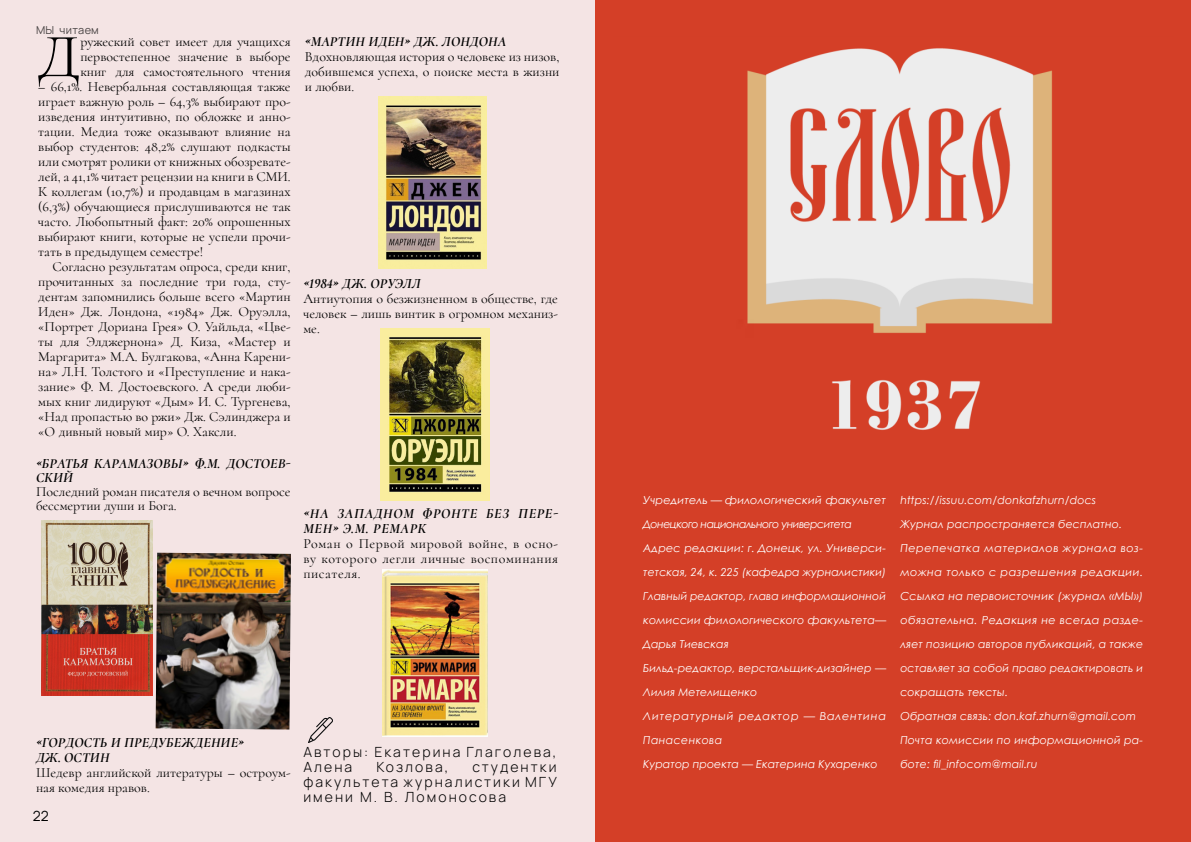
<style>
.page{position:relative;width:1191px;height:842px;background:#fff}
.page>*{position:absolute;margin:0;border:0;box-sizing:border-box;transform-origin:0 0}
.t1{font:62px "Cormorant";color:#000}
.t2{font:14px/15px "Cormorant";color:#000;text-align:justify}
.t3{font:italic 700 14px/14px "Cormorant";letter-spacing:.01em;color:#000}
.t4{font:200 14px/15px "Manrope";letter-spacing:.15em;color:#000}
.t5{font:italic 700 14px/15px "Cormorant";letter-spacing:.05em;color:#000}
.t6{font:italic 11px/24px "Century Gothic";letter-spacing:.01em;color:#fff}
.t7{font:200 11px "Manrope";letter-spacing:.03em;color:#000}
</style>
<div class="page">
<div style="left:0;top:0;width:595px;height:842px;background:#f4e4e4"></div>
<img style="left:308px;top:717px;width:25px;height:25px">
<img style="left:41px;top:521px;width:112px;height:174px">
<img style="left:156px;top:553px;width:135px;height:176px">
<img style="left:378px;top:96px;width:108px;height:172px">
<img style="left:380px;top:328px;width:109px;height:172px">
<img style="left:383px;top:570px;width:104px;height:166px">
<div style="left:595px;top:0;width:596px;height:842px;background:#d43f27"></div>
<img style="left:747px;top:48px;width:305px;height:382px">
<p class="t7" style="left:36px;top:23px;width:64px">МЫ читаем</p>
<h1 class="t1" style="left:37px;top:19px;width:45px">Д</h1>
<p class="t2" style="left:80px;top:34px;width:212px">ружеский совет имеет для учащихся первостепенное значение в выборе книг для самостоятельного чтения</p>
<p class="t2" style="left:38px;top:79px;width:254px">– 66,1%. Невербальная составляющая также играет важную роль – 64,3% выбирают про&shy;изведения интуитивно, по обложке и анно&shy;тации. Медиа тоже оказывают влияние на выбор студентов: 48,2% слушают подкасты или смотрят ролики от книжных обозревате&shy;лей, а 41,1% читает рецензии на книги в СМИ.<br>К коллегам (10,7%) и продавцам в магазинах (6,3%) обучающиеся прислушиваются не так часто. Любопытный факт: 20% опрошенных выбирают книги, которые не успели прочи&shy;тать в предыдущем семестре!</p>
<p class="t2" style="left:38px;top:259px;width:254px;text-indent:14px">Согласно результатам опроса, среди книг, прочитанных за последние три года, сту&shy;дентам запомнились больше всего «Мартин Иден» Дж. Лондона, «1984» Дж. Оруэлла, «Портрет Дориана Грея» О. Уайльда, «Цве&shy;ты для Элджернона» Д. Киза, «Мастер и Маргарита» М.А. Булгакова, «Анна Карени&shy;на» Л.Н. Толстого и «Преступление и нака&shy;зание» Ф. М. Достоевского. А среди люби&shy;мых книг лидируют «Дым» И. С. Тургенева, «Над пропастью во ржи» Дж. Сэлинджера и «О дивный новый мир» О. Хаксли.</p>
<p class="t3" style="left:36px;top:456px;width:256px">«БРАТЬЯ КАРАМАЗОВЫ» Ф.М. ДОСТОЕВ-<br>СКИЙ</p>
<p class="t2" style="left:36px;top:484px;width:256px;line-height:14px">Последний роман писателя о вечном вопросе бессмертии души и Бога.</p>
<p class="t3" style="left:305px;top:35px;width:203px">«МАРТИН ИДЕН» ДЖ. ЛОНДОНА</p>
<p class="t2" style="left:305px;top:49px;width:256px">Вдохновляющая история о человеке из низов, добившемся успеха, о поиске места в жизни и любви.</p>
<p class="t3" style="left:303px;top:276px;width:119px">«1984» ДЖ. ОРУЭЛЛ</p>
<p class="t2" style="left:303px;top:291px;width:256px">Антиутопия о безжизненном в обществе, где человек – лишь винтик в огромном механиз&shy;ме.</p>
<p class="t5" style="left:303px;top:505px;width:256px">«НА ЗАПАДНОМ ФРОНТЕ БЕЗ ПЕРЕ-<br>МЕН» Э.М. РЕМАРК</p>
<p class="t2" style="left:303px;top:535px;width:256px">Роман о Первой мировой войне, в осно&shy;ву которого легли личные воспоминания писателя.</p>
<p class="t3" style="left:36px;top:735px;width:210px;line-height:15px">«ГОРДОСТЬ И ПРЕДУБЕЖДЕНИЕ»<br>ДЖ. ОСТИН</p>
<p class="t2" style="left:36px;top:765px;width:256px">Шедевр английской литературы – остроум&shy;ная комедия нравов.</p>
<p class="t4" style="left:33px;top:808px;width:17px">22</p>
<p class="t4" style="left:303px;top:744px;width:255px">Авторы: Екатерина Глаголева,<br>Алена</p>
<p class="t4" style="left:376px;top:759px;width:73px">Козлова,</p>
<p class="t4" style="left:303px;top:759px;width:255px;text-align:justify;text-indent:169px">студентки факультета журналистики МГУ имени М. В. Ломоносова</p>
<p class="t6" style="left:643px;top:488px;width:244px">Учредитель — филологический факультет Донецкого национального университета Адрес редакции: г. Донецк, ул. Универси&shy;тетская, 24, к. 225 (кафедра журналистики)<br>Главный редактор, глава информационной комиссии филологического факультета— Дарья Тиевская<br>Бильд-редактор, верстальщик-дизайнер — Лилия Метелищенко<br>Литературный редактор — Валентина Панасенкова<br>Куратор проекта — Екатерина Кухаренко</p>
<p class="t6" style="left:900px;top:488px;width:244px">https://issuu.com/donkafzhurn/docs<br>Журнал распространяется бесплатно.<br>Перепечатка материалов журнала воз&shy;можна только с разрешения редакции.<br>Ссылка на первоисточник (журнал «МЫ») обязательна. Редакция не всегда разде&shy;ляет позицию авторов публикаций, а также оставляет за собой право редактировать и сокращать тексты.<br>Обратная связь: don.kaf.zhurn@gmail.com Почта комиссии по информационной ра&shy;боте: fil_infocom@mail.ru</p>
</div>
